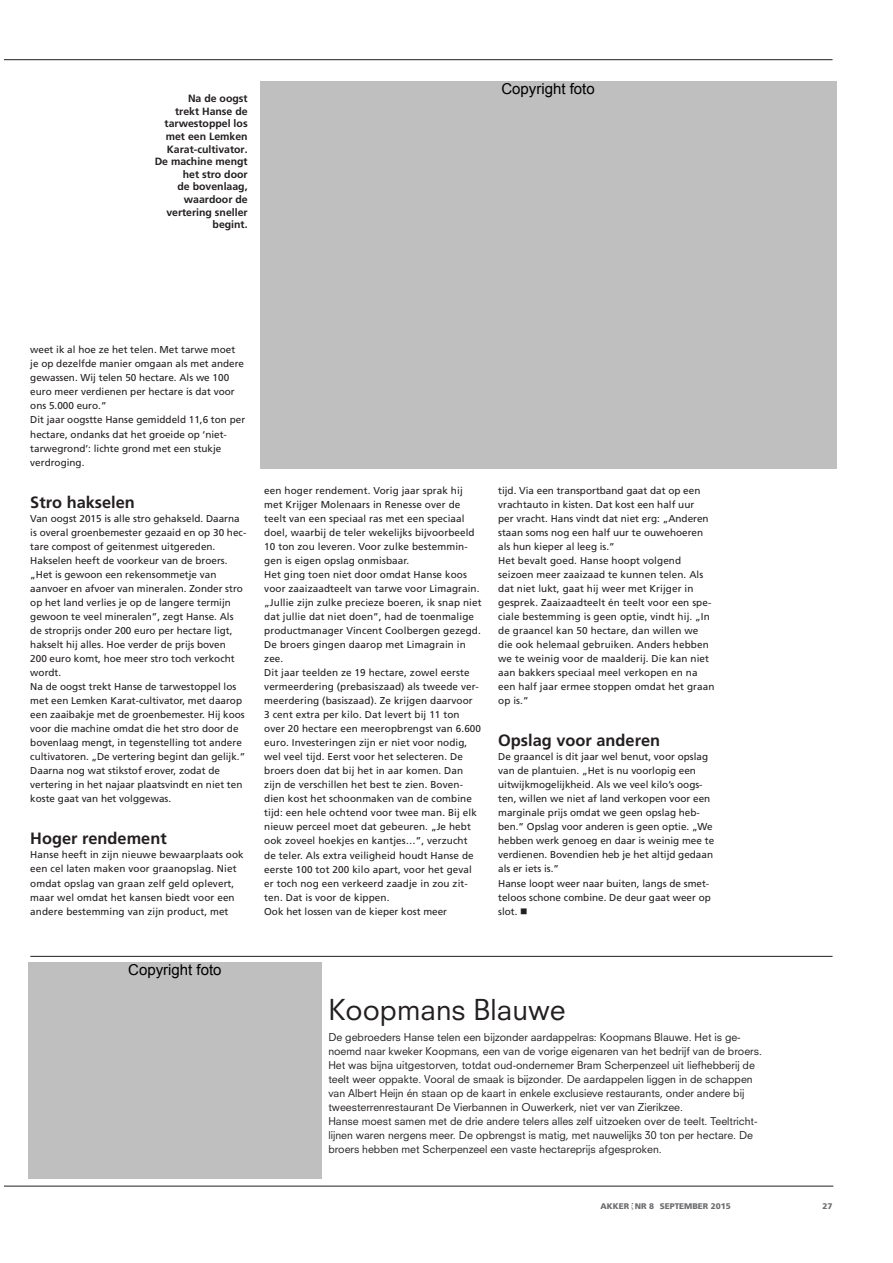
<style>
.page{position:relative;width:893px;height:1263px;background:#fff}
.page>*{position:absolute;margin:0;border:0;box-sizing:border-box;transform-origin:0 0}
.t1{font:28.05px "Neuzeit SLT Std";color:#231f20}
.t2{font:700 16.35px "Frutiger LT Std";color:#231f20}
.t3{font:15px "Arial";color:#000}
.t4{font:10.5px/14.1px "Neuzeit SLT Std";color:#231f20}
.t5{font:700 10.5px/12.6px "Frutiger LT Std";color:#231f20;text-align:right}
.t6{font:9.9px/14.1px "Frutiger LT Std";letter-spacing:.01em;color:#231f20}
.t7{font:900 8.25px "Frutiger LT Std";color:#6d6e70}
</style>
<div class="page">
<hr style="left:4px;top:59px;width:828px;height:1px;background:#231f20">
<hr style="left:4px;top:1186px;width:829px;height:1px;background:#231f20">
<hr style="left:30px;top:956px;width:802px;height:1px;background:#231f20">
<div style="left:260px;top:82px;width:576px;height:387px;background:#bfbfbf"></div>
<div style="left:28px;top:963px;width:293px;height:216px;background:#bfbfbf"></div>
<p class="t5" style="left:155px;top:93px;width:94px">Na de oogst<br>trekt Hanse de tarwestoppel los met een Lemken<br>Karat-cultivator.<br>De machine mengt het stro door<br>de bovenlaag, waardoor de vertering sneller begint.</p>
<h3 class="t3" style="left:501px;top:78px;width:95px">Copyright foto</h3>
<p class="t6" style="left:30px;top:343px;width:216px">weet ik al hoe ze het telen. Met tarwe moet je op dezelfde manier omgaan als met andere gewassen. Wij telen 50 hectare. Als we 100 euro meer verdienen per hectare is dat voor ons 5.000 euro.”<br>Dit jaar oogstte Hanse gemiddeld 11,6 ton per hectare, ondanks dat het groeide op ‘niet&shy;tarwegrond’: lichte grond met een stukje verdroging.</p>
<h2 class="t2" style="left:30px;top:495px;width:106px">Stro hakselen</h2>
<p class="t6" style="left:30px;top:512px;width:217px">Van oogst 2015 is alle stro gehakseld. Daarna is overal groenbemester gezaaid en op 30 hec&shy;tare compost of geitenmest uitgereden.<br>Hakselen heeft de voorkeur van de broers. „Het is gewoon een rekensommetje van aanvoer en afvoer van mineralen. Zonder stro op het land verlies je op de langere termijn gewoon te veel mineralen”, zegt Hanse. Als de stroprijs onder 200 euro per hectare ligt, hakselt hij alles. Hoe verder de prijs boven<br>200 euro komt, hoe meer stro toch verkocht wordt.<br>Na de oogst trekt Hanse de tarwestoppel los met een Lemken Karat-cultivator, met daarop een zaaibakje met de groenbemester. Hij koos voor die machine omdat die het stro door de bovenlaag mengt, in tegenstelling tot andere cultivatoren. „De vertering begint dan gelijk.” Daarna nog wat stikstof erover, zodat de vertering in het najaar plaatsvindt en niet ten koste gaat van het volggewas.</p>
<h2 class="t2" style="left:30px;top:832px;width:138px">Hoger rendement</h2>
<p class="t6" style="left:30px;top:848px;width:215px">Hanse heeft in zijn nieuwe bewaarplaats ook een cel laten maken voor graanopslag. Niet omdat opslag van graan zelf geld oplevert, maar wel omdat het kansen biedt voor een andere bestemming van zijn product, met</p>
<p class="t6" style="left:264px;top:484px;width:219px">een hoger rendement. Vorig jaar sprak hij met Krijger Molenaars in Renesse over de teelt van een speciaal ras met een speciaal doel, waarbij de teler wekelijks bijvoorbeeld 10 ton zou leveren. Voor zulke bestemmin&shy;gen is eigen opslag onmisbaar.<br>Het ging toen niet door omdat Hanse koos voor zaaizaadteelt van tarwe voor Limagrain. „Jullie zijn zulke precieze boeren, ik snap niet dat jullie dat niet doen”, had de toenmalige productmanager Vincent Coolbergen gezegd.<br>De broers gingen daarop met Limagrain in zee.<br>Dit jaar teelden ze 19 hectare, zowel eerste vermeerdering (prebasiszaad) als tweede ver&shy;meerdering (basiszaad). Ze krijgen daarvoor<br>3 cent extra per kilo. Dat levert bij 11 ton over 20 hectare een meeropbrengst van 6.600 euro. Investeringen zijn er niet voor nodig, wel veel tijd. Eerst voor het selecteren. De broers doen dat bij het in aar komen. Dan zijn de verschillen het best te zien. Boven&shy;dien kost het schoonmaken van de combine tijd: een hele ochtend voor twee man. Bij elk nieuw perceel moet dat gebeuren. „Je hebt ook zoveel hoekjes en kantjes…”, verzucht de teler. Als extra veiligheid houdt Hanse de eerste 100 tot 200 kilo apart, voor het geval er toch nog een verkeerd zaadje in zou zit&shy;ten. Dat is voor de kippen.<br>Ook het lossen van de kieper kost meer</p>
<p class="t6" style="left:498px;top:484px;width:218px">tijd. Via een transportband gaat dat op een vrachtauto in kisten. Dat kost een half uur<br>per vracht. Hans vindt dat niet erg: „Anderen staan soms nog een half uur te ouwehoeren als hun kieper al leeg is.”<br>Het bevalt goed. Hanse hoopt volgend seizoen meer zaaizaad te kunnen telen. Als dat niet lukt, gaat hij weer met Krijger in gesprek. Zaaizaadteelt én teelt voor een spe&shy;ciale bestemming is geen optie, vindt hij. „In de graancel kan 50 hectare, dan willen we die ook helemaal gebruiken. Anders hebben we te weinig voor de maalderij. Die kan niet aan bakkers speciaal meel verkopen en na een half jaar ermee stoppen omdat het graan op is.”</p>
<h2 class="t2" style="left:498px;top:733px;width:163px">Opslag voor anderen</h2>
<p class="t6" style="left:498px;top:750px;width:217px">De graancel is dit jaar wel benut, voor opslag van de plantuien. „Het is nu voorlopig een uitwijkmogelijkheid. Als we veel kilo’s oogs&shy;ten, willen we niet af land verkopen voor een marginale prijs omdat we geen opslag heb&shy;ben.” Opslag voor anderen is geen optie. „We hebben werk genoeg en daar is weinig mee te verdienen. Bovendien heb je het altijd gedaan als er iets is.”<br>Hanse loopt weer naar buiten, langs de smet&shy;teloos schone combine. De deur gaat weer op slot.</p>
<h3 class="t3" style="left:128px;top:959px;width:95px">Copyright foto</h3>
<h1 class="t1" style="left:328px;top:998px;width:239px">Koopmans Blauwe</h1>
<p class="t4" style="left:328px;top:1031px;width:435px">De gebroeders Hanse telen een bijzonder aardappelras: Koopmans Blauwe. Het is ge&shy;noemd naar kweker Koopmans, een van de vorige eigenaren van het bedrijf van de broers.<br>Het was bijna uitgestorven, totdat oud-ondernemer Bram Scherpenzeel uit liefhebberij de teelt weer oppakte. Vooral de smaak is bijzonder. De aardappelen liggen in de schappen van Albert Heijn én staan op de kaart in enkele exclusieve restaurants, onder andere bij tweesterrenrestaurant De Vierbannen in Ouwerkerk, niet ver van Zierikzee.<br>Hanse moest samen met de drie andere telers alles zelf uitzoeken over de teelt. Teeltricht&shy;lijnen waren nergens meer. De opbrengst is matig, met nauwelijks 30 ton per hectare. De broers hebben met Scherpenzeel een vaste hectareprijs afgesproken.</p>
<p class="t7" style="left:600px;top:1203px;width:132px">AKKER NR 8 SEPTEMBER 2015</p>
<p class="t7" style="left:822px;top:1203px;width:12px">27</p>
</div>
